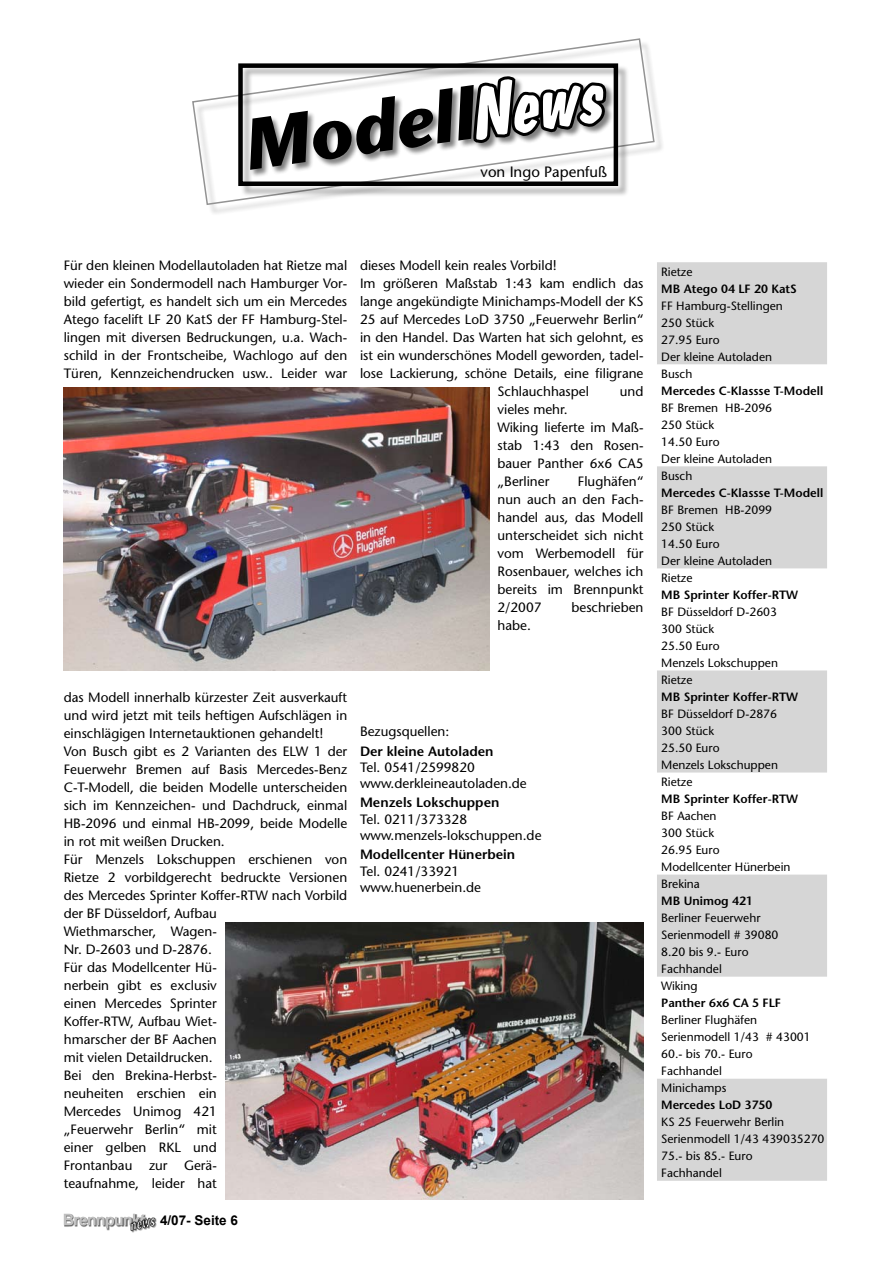
<style>
.page{position:relative;width:893px;height:1263px;background:#fff}
.page>*{position:absolute;margin:0;border:0;box-sizing:border-box;transform-origin:0 0}
.t1{font:italic 700 72px "Stone Sans";color:#000}
.t2{font:15px "Stone Sans";color:#000}
.t3{font:13.5px/18px "Stone Sans";color:#000}
.t4{font:600 13.5px "Stone Sans";color:#000}
.t5{font:700 13.5px "Arial";color:#000}
.t6{font:12px/17px "Stone Sans";color:#000}
.t7{font:600 12px "Stone Sans";color:#000}
.s1{font-family:"Dom Diagonal BT";font-style:normal;font-size:75px;color:#fff}
</style>
<div class="page">
<svg style="left:192px;top:38px;width:463px;height:168px"></svg>
<div style="left:240px;top:65px;width:400px;height:138px;background:#000;opacity:.3"></div>
<div style="left:238px;top:63px;width:380px;height:123px;border:4px solid #000"></div>
<svg style="left:657px;top:262px;width:170px;height:919px;fill:#d6d6d6"></svg>
<img style="left:64px;top:387px;width:425px;height:284px">
<img style="left:225px;top:923px;width:418px;height:276px">
<div style="left:131px;top:1218px;width:32px;height:19px;background:#000;opacity:.6"></div>
<svg style="left:64px;top:1214px;width:91px;height:23px"></svg>
<h1 class="t1" style="left:236px;top:100px;width:368px;rotate:-8deg">Modell<span class="s1">News</span></h1>
<p class="t2" style="left:481px;top:163px;width:128px">von Ingo Papenfuß</p>
<p class="t3" style="left:64px;top:256px;width:285px;text-align:justify">Für den kleinen Modellautoladen hat Rietze mal wieder ein Sondermodell nach Hamburger Vor&shy;bild gefertigt, es handelt sich um ein Mercedes Atego facelift LF 20 KatS der FF Hamburg-Stel&shy;lingen mit diversen Bedruckungen, u.a. Wach&shy;schild in der Frontscheibe, Wachlogo auf den Türen, Kennzeichendrucken usw.. Leider war</p>
<p class="t3" style="left:360px;top:256px;width:198px">dieses Modell kein reales Vorbild!</p>
<p class="t3" style="left:360px;top:274px;width:285px">Im größeren Maßstab 1:43 kam endlich das</p>
<p class="t3" style="left:360px;top:292px;width:285px">lange angekündigte Minichamps-Modell der KS</p>
<p class="t3" style="left:360px;top:310px;width:285px">25 auf Mercedes LoD 3750 „Feuerwehr Berlin“</p>
<p class="t3" style="left:360px;top:328px;width:285px">in den Handel. Das Warten hat sich gelohnt, es</p>
<p class="t3" style="left:360px;top:346px;width:285px">ist ein wunderschönes Modell geworden, tadel-</p>
<p class="t3" style="left:360px;top:364px;width:285px">lose Lackierung, schöne Details, eine filigrane</p>
<p class="t3" style="left:497px;top:382px;width:93px">Schlauchhaspel</p>
<p class="t3" style="left:620px;top:382px;width:25px">und</p>
<p class="t3" style="left:497px;top:400px;width:147px">vieles mehr.<br>Wiking lieferte im Maß&shy;stab 1:43 den Rosen&shy;bauer Panther 6x6 CA5 „Berliner</p>
<p class="t3" style="left:497px;top:472px;width:147px;text-align:justify;text-indent:80px">Flughäfen“ nun auch an den Fach&shy;handel aus, das Modell unterscheidet sich nicht vom Werbemodell für Rosenbauer, welches ich bereits im Brennpunkt 2/2007</p>
<p class="t3" style="left:571px;top:598px;width:74px">beschrieben</p>
<p class="t3" style="left:497px;top:616px;width:35px">habe.</p>
<p class="t3" style="left:64px;top:688px;width:285px">das Modell innerhalb kürzester Zeit ausverkauft und wird jetzt mit teils heftigen Aufschlägen in einschlägigen Internetauktionen gehandelt!<br>Von Busch gibt es 2 Varianten des ELW 1 der<br>Feuerwehr Bremen auf Basis Mercedes-Benz<br>C-T-Modell, die beiden Modelle unterscheiden sich im Kennzeichen- und Dachdruck, einmal<br>HB-2096 und einmal HB-2099, beide Modelle in rot mit weißen Drucken.<br>Für Menzels Lokschuppen erschienen von<br>Rietze 2 vorbildgerecht bedruckte Versionen des Mercedes Sprinter Koffer-RTW nach Vorbild der BF Düsseldorf, Aufbau<br>Wiethmarscher, Wagen-<br>Nr. D-2603 und D-2876.<br>Für das Modellcenter Hü-<br>nerbein gibt es exclusiv<br>einen Mercedes Sprinter<br>Koffer-RTW, Aufbau Wiet-<br>hmarscher der BF Aachen<br>mit vielen Detaildrucken.<br>Bei den Brekina-Herbst-<br>neuheiten erschien ein<br>Mercedes Unimog 421<br>„Feuerwehr Berlin“ mit<br>einer gelben RKL und<br>Frontanbau zur Gerä-<br>teaufnahme, leider hat</p>
<p class="t5" style="left:160px;top:1211px;width:80px">4/07- Seite 6</p>
<p class="t3" style="left:360px;top:722px;width:91px">Bezugsquellen:</p>
<p class="t4" style="left:360px;top:742px;width:135px">Der kleine Autoladen</p>
<p class="t3" style="left:360px;top:759px;width:168px;line-height:16.2px">Tel. 0541/2599820 www.derkleineautoladen.de</p>
<p class="t4" style="left:360px;top:794px;width:141px">Menzels Lokschuppen</p>
<p class="t3" style="left:360px;top:811px;width:183px;line-height:16.2px">Tel. 0211/373328 www.menzels-lokschuppen.de</p>
<p class="t4" style="left:360px;top:846px;width:157px">Modellcenter Hünerbein</p>
<p class="t3" style="left:360px;top:863px;width:123px;line-height:16.2px">Tel. 0241/33921 www.huenerbein.de</p>
<p class="t6" style="left:661px;top:263px;width:33px">Rietze</p>
<p class="t7" style="left:661px;top:281px;width:137px">MB Atego 04 LF 20 KatS</p>
<p class="t6" style="left:661px;top:297px;width:123px">FF Hamburg-Stellingen<br>250 Stück<br>27.95 Euro<br>Der kleine Autoladen<br>Busch</p>
<p class="t7" style="left:661px;top:383px;width:163px">Mercedes C-Klassse T-Modell</p>
<p class="t6" style="left:661px;top:399px;width:112px">BF Bremen HB-2096<br>250 Stück<br>14.50 Euro<br>Der kleine Autoladen<br>Busch</p>
<p class="t7" style="left:661px;top:485px;width:163px">Mercedes C-Klassse T-Modell</p>
<p class="t6" style="left:661px;top:501px;width:112px">BF Bremen HB-2099<br>250 Stück<br>14.50 Euro<br>Der kleine Autoladen<br>Rietze</p>
<p class="t7" style="left:661px;top:587px;width:138px">MB Sprinter Koffer-RTW</p>
<p class="t6" style="left:661px;top:603px;width:118px">BF Düsseldorf D-2603<br>300 Stück<br>25.50 Euro<br>Menzels Lokschuppen<br>Rietze</p>
<p class="t7" style="left:661px;top:689px;width:138px">MB Sprinter Koffer-RTW</p>
<p class="t6" style="left:661px;top:705px;width:118px">BF Düsseldorf D-2876<br>300 Stück<br>25.50 Euro<br>Menzels Lokschuppen<br>Rietze</p>
<p class="t7" style="left:661px;top:791px;width:138px">MB Sprinter Koffer-RTW</p>
<p class="t6" style="left:661px;top:807px;width:131px">BF Aachen<br>300 Stück<br>26.95 Euro<br>Modellcenter Hünerbein<br>Brekina</p>
<p class="t7" style="left:661px;top:893px;width:93px">MB Unimog 421</p>
<p class="t6" style="left:661px;top:909px;width:119px">Berliner Feuerwehr<br>Serienmodell # 39080<br>8.20 bis 9.- Euro<br>Fachhandel<br>Wiking</p>
<p class="t7" style="left:661px;top:995px;width:121px">Panther 6x6 CA 5 FLF</p>
<p class="t6" style="left:661px;top:1011px;width:151px">Berliner Flughäfen<br>Serienmodell 1/43 # 43001<br>60.- bis 70.- Euro<br>Fachhandel<br>Minichamps</p>
<p class="t7" style="left:661px;top:1097px;width:113px">Mercedes LoD 3750</p>
<p class="t6" style="left:661px;top:1113px;width:165px">KS 25 Feuerwehr Berlin<br>Serienmodell 1/43 439035270<br>75.- bis 85.- Euro<br>Fachhandel</p>
</div>
